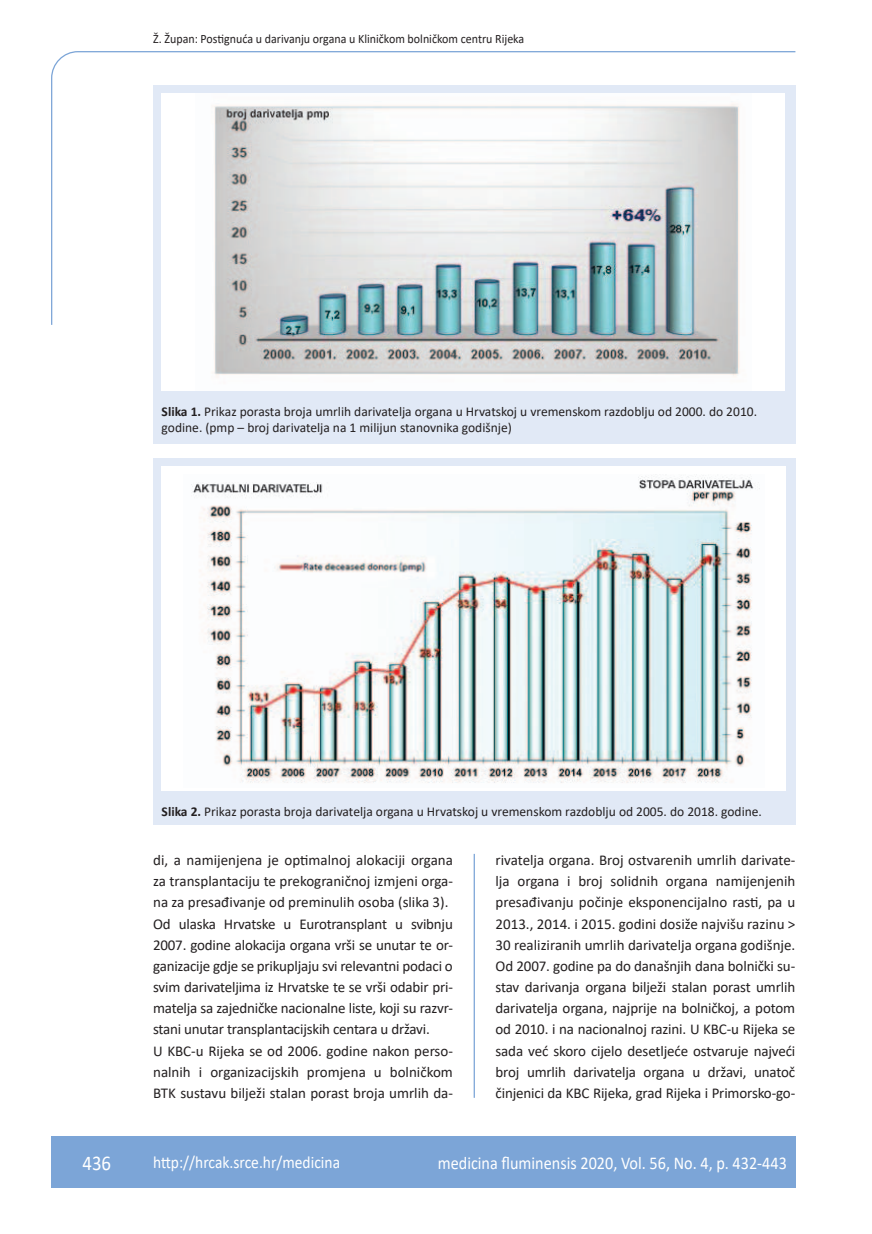
<style>
.page{position:relative;width:872px;height:1234px;background:#fff}
.page>*{position:absolute;margin:0;border:0;box-sizing:border-box;transform-origin:0 0}
.t1{font:21px "Calibri";color:#fff;scale:.9 1}
.t2{font:18px "Calibri";color:#fff;scale:.9 1}
.t3{font:17.25px "Calibri";color:#fff;scale:.9 1}
.osnovni_tekst{font:15px/21.1px "Calibri";letter-spacing:-.01em;color:#231f20;text-align:justify}
.potpis_slika{font:13.5px/16.5px "Calibri";color:#231f20}
.glava{font:12.75px "Calibri";color:#231f20;scale:.94 1}
.s1{font-weight:700}
</style>
<div class="page">
<svg style="left:51px;top:51px;width:745px;height:275px"></svg>
<hr style="left:473px;top:853px;width:2px;height:244px;background:#7ca5d7">
<div style="left:51px;top:1135px;width:744px;height:51px;background:#7ca5d7"></div>
<div style="left:153px;top:458px;width:642px;height:366px;background:#e1e9f6"></div>
<div style="left:162px;top:466px;width:624px;height:325px;background:#fff"></div>
<img style="left:191px;top:475px;width:569px;height:308px">
<div style="left:153px;top:85px;width:642px;height:359px;background:#e1e9f6"></div>
<div style="left:162px;top:94px;width:622px;height:296px;background:#fff"></div>
<img style="left:214px;top:103px;width:526px;height:274px">
<p class="glava" style="left:153px;top:29px;width:396px">Ž. Župan: Postignuća u darivanju organa u Kliničkom bolničkom centru Rijeka</p>
<p class="potpis_slika" style="left:162px;top:402px;width:597px"><span class="s1">Slika 1.</span> Prikaz porasta broja umrlih darivatelja organa u Hrvatskoj u vremenskom razdoblju od 2000. do 2010. godine. (pmp – broj darivatelja na 1 milijun stanovnika godišnje)</p>
<p class="potpis_slika" style="left:162px;top:802px;width:602px"><span class="s1">Slika 2.</span> Prikaz porasta broja darivatelja organa u Hrvatskoj u vremenskom razdoblju od 2005. do 2018. godine.</p>
<p class="osnovni_tekst" style="left:153px;top:849px;width:301px">di, a namijenjena je optimalnoj alokaciji organa za transplantaciju te prekograničnoj izmjeni orga&shy;na za presađivanje od preminulih osoba (slika 3).</p>
<p class="osnovni_tekst" style="left:153px;top:912px;width:301px">Od ulaska Hrvatske u Eurotransplant u svibnju 2007. godine alokacija organa vrši se unutar te or&shy;ganizacije gdje se prikupljaju svi relevantni podaci o svim darivateljima iz Hrvatske te se vrši odabir pri&shy;matelja sa zajedničke nacionalne liste, koji su razvr&shy;stani unutar transplantacijskih centara u državi.</p>
<p class="osnovni_tekst" style="left:153px;top:1039px;width:301px">U KBC-u Rijeka se od 2006. godine nakon perso&shy;nalnih i organizacijskih promjena u bolničkom BTK sustavu bilježi stalan porast broja umrlih da-</p>
<p class="osnovni_tekst" style="left:495px;top:849px;width:301px">rivatelja organa. Broj ostvarenih umrlih darivate&shy;lja organa i broj solidnih organa namijenjenih presađivanju počinje eksponencijalno rasti, pa u 2013., 2014. i 2015. godini dosiže najvišu razinu &gt; 30 realiziranih umrlih darivatelja organa godišnje.</p>
<p class="osnovni_tekst" style="left:495px;top:954px;width:301px">Od 2007. godine pa do današnjih dana bolnički su&shy;stav darivanja organa bilježi stalan porast umrlih darivatelja organa, najprije na bolničkoj, a potom od 2010. i na nacionalnoj razini. U KBC-u Rijeka se sada već skoro cijelo desetljeće ostvaruje najveći broj umrlih darivatelja organa u državi, unatoč činjenici da KBC Rijeka, grad Rijeka i Primorsko-go-</p>
<p class="t1" style="left:82px;top:1147px;width:33px">436</p>
<p class="t3" style="left:153px;top:1149px;width:209px">http://hrcak.srce.hr/medicina</p>
<p class="t2" style="left:438px;top:1149px;width:389px">medicina fluminensis 2020, Vol. 56, No. 4, p. 432-443</p>
</div>
